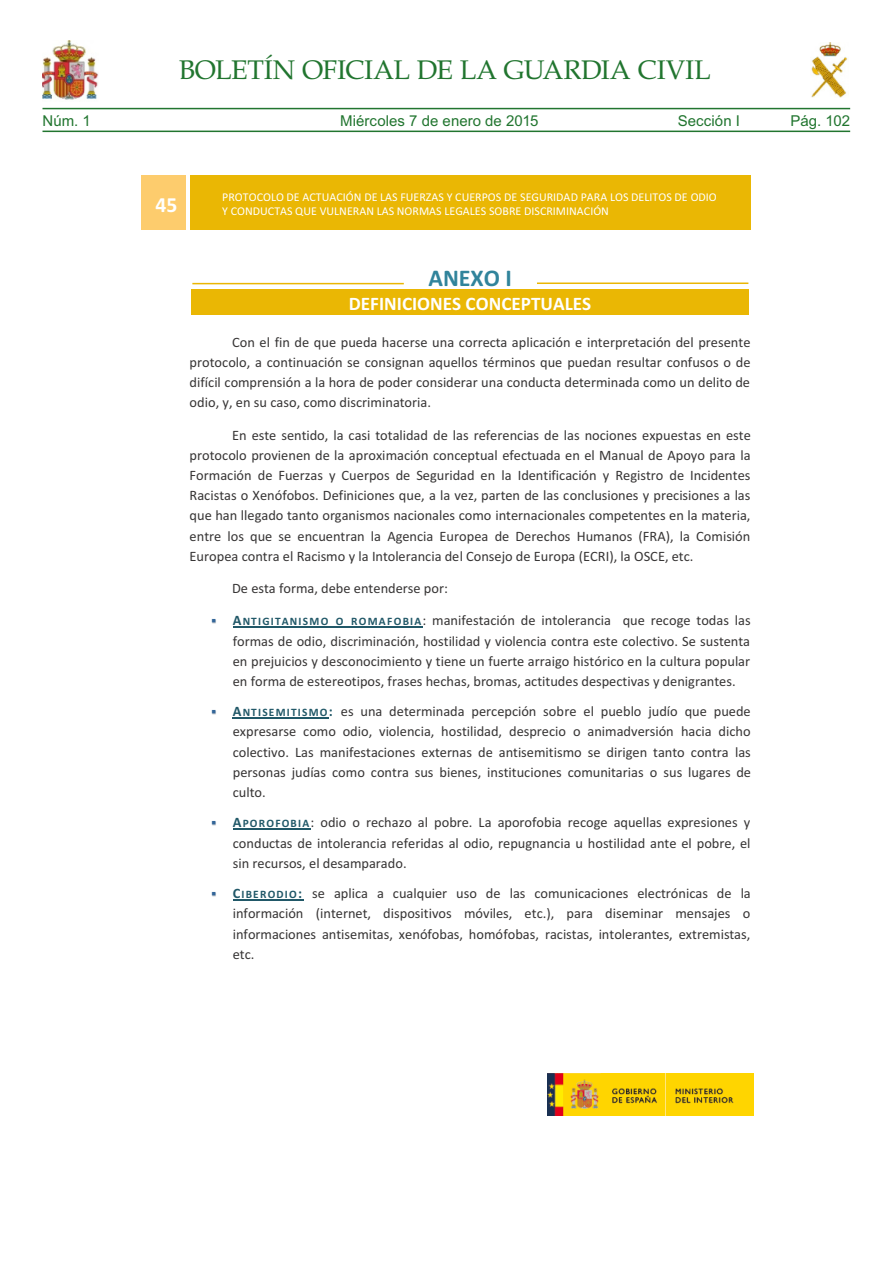
<style>
.page{position:relative;width:893px;height:1263px;background:#fff}
.page>*{position:absolute;margin:0;border:0;box-sizing:border-box;transform-origin:0 0}
.t1{font:27px "Book Antiqua";letter-spacing:-.01em;color:#21752f}
.t2{font:700 24px "Calibri";color:#31849b}
.t3{font:700 21.6px "Calibri";color:#fff}
.t4{font:700 19.2px "Calibri";color:#fff}
.t5{font:15px "Arial";color:#21752f}
.t6{font:14.4px/20.2px "Calibri";color:#373535;text-align:justify}
.t7{font:12px/14.5px "Calibri";color:#fff}
.s1{font-weight:700;color:#215868}
.s2{font-weight:700;font-size:11.4px;color:#215868}
</style>
<div class="page">
<img style="left:43px;top:41px;width:55px;height:59px">
<img style="left:811px;top:43px;width:37px;height:55px">
<hr style="left:43px;top:108px;width:807px;height:1px;background:#21752f">
<hr style="left:43px;top:131px;width:807px;height:1px;background:#21752f">
<div style="left:190px;top:175px;width:560px;height:55px;background:#eab704"></div>
<div style="left:142px;top:175px;width:44px;height:55px;background:#fdcc6d"></div>
<img style="left:547px;top:1074px;width:206px;height:42px">
<div style="left:191px;top:290px;width:558px;height:25px;background:#eab704"></div>
<hr style="left:233px;top:627px;width:189px;height:1px;background:#215868">
<hr style="left:233px;top:718px;width:96px;height:1px;background:#215868">
<hr style="left:233px;top:829px;width:77px;height:1px;background:#215868">
<hr style="left:233px;top:899px;width:70px;height:2px;background:#215868">
<hr style="left:192px;top:283px;width:212px;height:1px;background:#eab704">
<hr style="left:537px;top:283px;width:211px;height:1px;background:#eab704">
<h1 class="t1" style="left:179px;top:54px;width:533px">BOLETÍN OFICIAL DE LA GUARDIA CIVIL</h1>
<p class="t5" style="left:43px;top:116px;width:50px">Núm. 1</p>
<p class="t5" style="left:340px;top:116px;width:200px">Miércoles 7 de enero de 2015</p>
<p class="t5" style="left:678px;top:116px;width:64px">Sección I</p>
<p class="t5" style="left:790px;top:116px;width:61px">Pág. 102</p>
<h3 class="t3" style="left:156px;top:197px;width:23px">45</h3>
<p class="t7" style="left:222px;top:190px;width:496px">PROTOCOLO DE ACTUACIÓN DE LAS FUERZAS Y CUERPOS DE SEGURIDAD PARA LOS DELITOS DE ODIO<br>Y CONDUCTAS QUE VULNERAN LAS NORMAS LEGALES SOBRE DISCRIMINACIÓN</p>
<h2 class="t2" style="left:428px;top:269px;width:85px">ANEXO I</h2>
<h3 class="t4" style="left:349px;top:297px;width:244px">DEFINICIONES CONCEPTUALES</h3>
<p class="t6" style="left:190px;top:333px;width:562px;text-indent:42px">Con el fin de que pueda hacerse una correcta aplicación e interpretación del presente protocolo, a continuación se consignan aquellos términos que puedan resultar confusos o de difícil comprensión a la hora de poder considerar una conducta determinada como un delito de odio, y, en su caso, como discriminatoria.</p>
<p class="t6" style="left:190px;top:426px;width:563px;text-indent:42px">En este sentido, la casi totalidad de las referencias de las nociones expuestas en este protocolo provienen de la aproximación conceptual efectuada en el Manual de Apoyo para la Formación de Fuerzas y Cuerpos de Seguridad en la Identificación y Registro de Incidentes Racistas o Xenófobos. Definiciones que, a la vez, parten de las conclusiones y precisiones a las que han llegado tanto organismos nacionales como internacionales competentes en la materia, entre los que se encuentran la Agencia Europea de Derechos Humanos (FRA), la Comisión Europea contra el Racismo y la Intolerancia del Consejo de Europa (ECRI), la OSCE, etc.</p>
<p class="t6" style="left:232px;top:579px;width:217px">De esta forma, debe entenderse por:</p>
<p class="t6" style="left:233px;top:612px;width:519px"><span class="s1">A</span><span class="s2">NTIGITANISMO O ROMAFOBIA</span>: manifestación de intolerancia que recoge todas las formas de odio, discriminación, hostilidad y violencia contra este colectivo. Se sustenta en prejuicios y desconocimiento y tiene un fuerte arraigo histórico en la cultura popular en forma de estereotipos, frases hechas, bromas, actitudes despectivas y denigrantes.</p>
<p class="t6" style="left:233px;top:703px;width:520px"><span class="s1">A</span><span class="s2">NTISEMITISMO</span><span class="s1">:</span> es una determinada percepción sobre el pueblo judío que puede expresarse como odio, violencia, hostilidad, desprecio o animadversión hacia dicho colectivo. Las manifestaciones externas de antisemitismo se dirigen tanto contra las personas judías como contra sus bienes, instituciones comunitarias o sus lugares de culto.</p>
<p class="t6" style="left:233px;top:814px;width:519px"><span class="s1">A</span><span class="s2">POROFOBIA</span>: odio o rechazo al pobre. La aporofobia recoge aquellas expresiones y conductas de intolerancia referidas al odio, repugnancia u hostilidad ante el pobre, el sin recursos, el desamparado.</p>
<p class="t6" style="left:233px;top:884px;width:519px"><span class="s1">C</span><span class="s2">IBERODIO</span><span class="s1">:</span> se aplica a cualquier uso de las comunicaciones electrónicas de la información (internet, dispositivos móviles, etc.), para diseminar mensajes o informaciones antisemitas, xenófobas, homófobas, racistas, intolerantes, extremistas, etc.</p>
</div>
